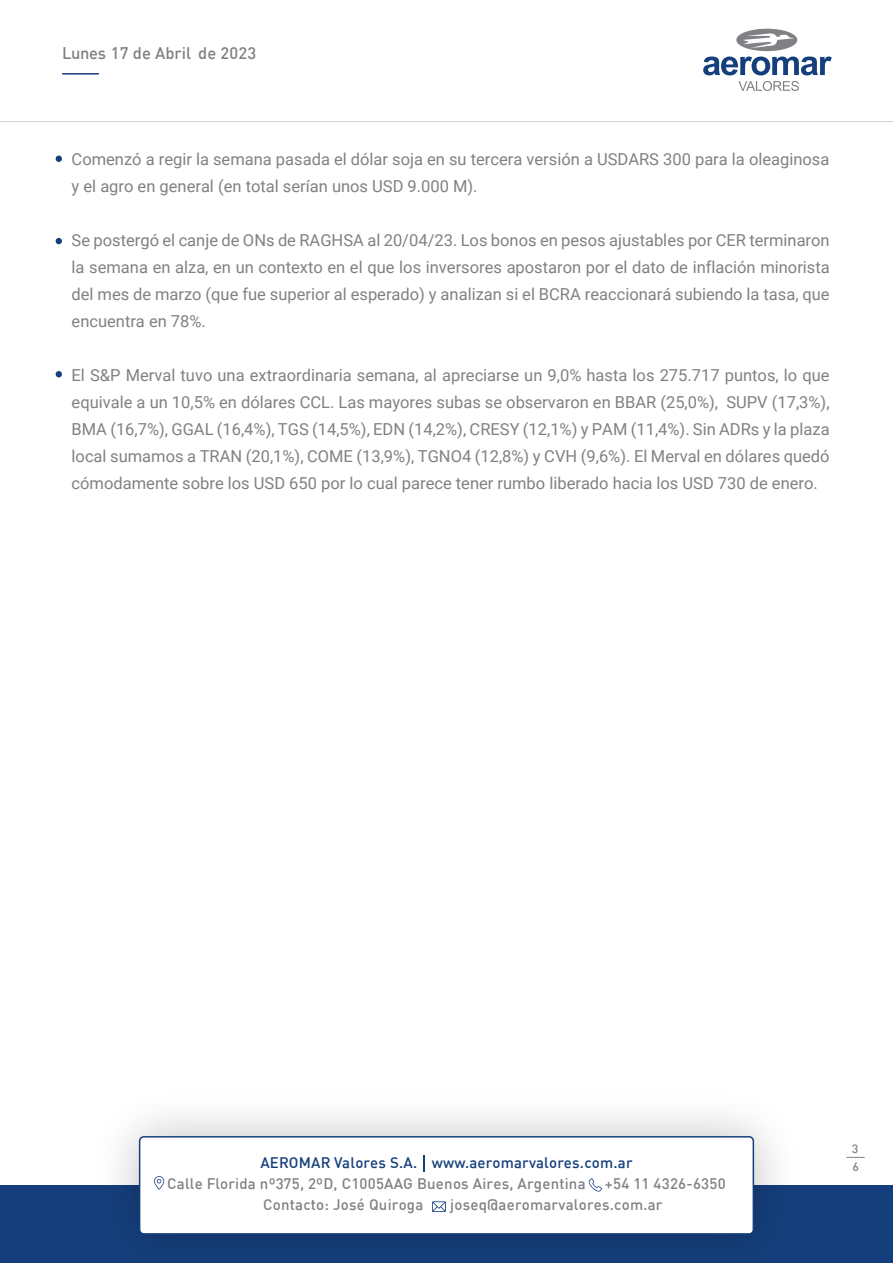
<style>
.page{position:relative;width:893px;height:1263px;background:#fff}
.page>*{position:absolute;margin:0;border:0;box-sizing:border-box;transform-origin:0 0}
.t1{font:16.5px/27px "Roboto";color:#808185;text-align:justify}
.t2{font:500 16.5px "DIN";color:#808185}
.t3{font:500 15px "DIN";letter-spacing:.015em;color:#808185}
.t4{font:500 15px "DIN";letter-spacing:.015em;color:#153f7c}
.t5{font:500 12px "DIN";color:#808185}
</style>
<div class="page">
<svg style="left:56px;top:238px;width:6px;height:6px"></svg>
<svg style="left:56px;top:156px;width:6px;height:6px"></svg>
<svg style="left:56px;top:371px;width:6px;height:6px"></svg>
<hr style="left:0;top:121px;width:893px;height:1px;background:#808185">
<svg style="left:703px;top:57px;width:129px;height:18px"></svg>
<svg style="left:738px;top:81px;width:61px;height:10px"></svg>
<div style="left:736px;top:29px;width:61px;height:22px;background:#808185;border-radius:50%"></div>
<svg style="left:743px;top:33px;width:51px;height:15px"></svg>
<hr style="left:62px;top:73px;width:37px;height:2px;background:#153f7c">
<div style="left:0;top:1185px;width:893px;height:78px;background:#153f7c"></div>
<div style="left:140px;top:1137px;width:613px;height:97px;background:#fff;border-radius:4px"></div>
<div style="left:139px;top:1136px;width:615px;height:98px;border:2px solid #153f7c;border-radius:4px"></div>
<svg style="left:424px;top:1155px;width:1px;height:17px"></svg>
<svg style="left:432px;top:1201px;width:14px;height:11px"></svg>
<svg style="left:589px;top:1178px;width:13px;height:13px"></svg>
<svg style="left:154px;top:1176px;width:10px;height:14px"></svg>
<svg style="left:846px;top:1157px;width:19px;height:1px"></svg>
<p class="t2" style="left:62px;top:43px;width:196px">Lunes 17 de Abril de 2023</p>
<p class="t1" style="left:72px;top:145px;width:759px">Comenzó a regir la semana pasada el dólar soja en su tercera versión a USDARS 300 para la oleaginosa y el agro en general (en total serían unos USD 9.000 M).</p>
<p class="t1" style="left:72px;top:226px;width:760px">Se postergó el canje de ONs de RAGHSA al 20/04/23. Los bonos en pesos ajustables por CER terminaron la semana en alza, en un contexto en el que los inversores apostaron por el dato de inflación minorista del mes de marzo (que fue superior al esperado) y analizan si el BCRA reaccionará subiendo la tasa, que encuentra en 78%.</p>
<p class="t1" style="left:72px;top:361px;width:760px">El S&amp;P Merval tuvo una extraordinaria semana, al apreciarse un 9,0% hasta los 275.717 puntos, lo que equivale a un 10,5% en dólares CCL. Las mayores subas se observaron en BBAR (25,0%), SUPV (17,3%), BMA (16,7%), GGAL (16,4%), TGS (14,5%), EDN (14,2%), CRESY (12,1%) y PAM (11,4%). Sin ADRs y la plaza local sumamos a TRAN (20,1%), COME (13,9%), TGNO4 (12,8%) y CVH (9,6%). El Merval en dólares quedó cómodamente sobre los USD 650 por lo cual parece tener rumbo liberado hacia los USD 730 de enero.</p>
<p class="t5" style="left:852px;top:1141px;width:8px">3</p>
<p class="t4" style="left:260px;top:1153px;width:374px">AEROMAR Valores S.A. www.aeromarvalores.com.ar</p>
<p class="t5" style="left:852px;top:1159px;width:8px">6</p>
<p class="t3" style="left:167px;top:1174px;width:420px">Calle Florida nº375, 2ºD, C1005AAG Buenos Aires, Argentina</p>
<p class="t3" style="left:605px;top:1174px;width:122px">+54 11 4326-6350</p>
<p class="t3" style="left:263px;top:1195px;width:162px">Contacto: José Quiroga</p>
<p class="t3" style="left:450px;top:1195px;width:214px">joseq@aeromarvalores.com.ar</p>
</div>
